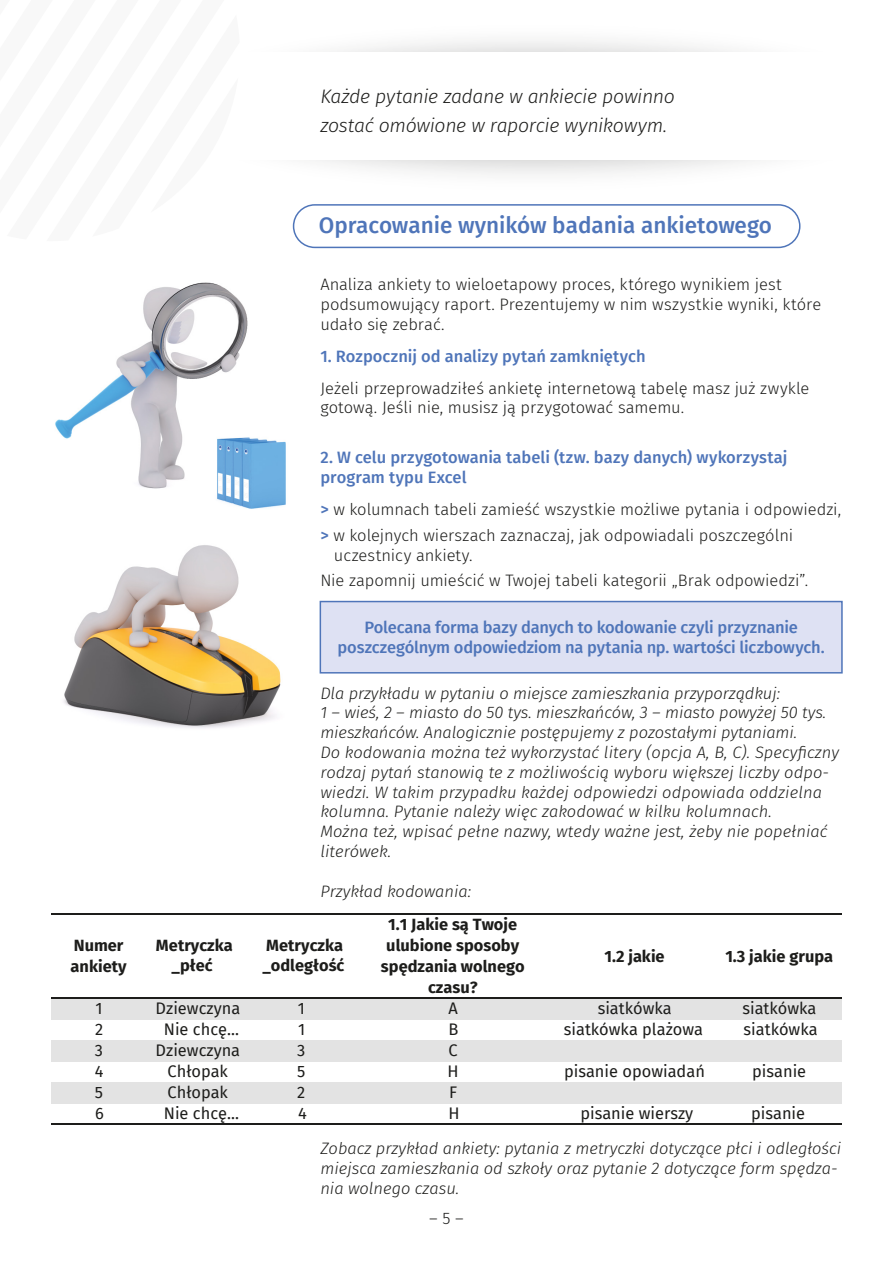
<style>
.page{position:relative;width:893px;height:1263px;background:#fff}
.page>*{position:absolute;margin:0;border:0;box-sizing:border-box;transform-origin:0 0}
.t1{font:500 22.5px "Fira Sans";color:#4f75b9}
.t2{font:italic 300 19.5px/28.5px "Fira Sans";letter-spacing:-.02em;color:#1d1d1b}
.t3{font:italic 300 16.5px/19.8px "Fira Sans";color:#1d1d1b}
.t4{font:300 16.5px/19.8px "Fira Sans";color:#1d1d1b}
.t5{font:500 16.5px/19.8px "Fira Sans";letter-spacing:-.005em;color:#4f75b9}
.t6{font:16.35px "Fira Sans";color:#1d1d1b}
.t7{font:700 16.35px/21px "Fira Sans";color:#1d1d1b}
.s1{font-weight:500;color:#4f75b9}
</style>
<div class="page">
<div style="left:293px;top:204px;width:507px;height:44px;border:2px solid #4f75b9;border-radius:21px"></div>
<div style="left:320px;top:601px;width:523px;height:72px;background:#dee1f3;border:2px solid #4f75b9"></div>
<img style="left:297px;top:41px;width:499px;height:172px">
<div style="left:0;top:52px;width:893px;height:107px;background:#fff"></div>
<div style="left:51px;top:998px;width:791px;height:21px;background:#e3e3e3"></div>
<div style="left:51px;top:1040px;width:791px;height:21px;background:#e3e3e3"></div>
<div style="left:51px;top:1082px;width:791px;height:21px;background:#e3e3e3"></div>
<hr style="left:51px;top:913px;width:791px;height:2px;background:#1d1d1b">
<hr style="left:51px;top:997px;width:791px;height:2px;background:#1d1d1b">
<hr style="left:51px;top:1123px;width:791px;height:2px;background:#1d1d1b">
<img style="left:63px;top:545px;width:218px;height:183px">
<img style="left:55px;top:282px;width:231px;height:227px">
<p class="t2" style="left:320px;top:82px;width:356px">Każde pytanie zadane w ankiecie powinno zostać omówione w raporcie wynikowym.</p>
<h1 class="t1" style="left:319px;top:207px;width:455px">Opracowanie wyników badania ankietowego</h1>
<p class="t4" style="left:320px;top:275px;width:502px">Analiza ankiety to wieloetapowy proces, którego wynikiem jest podsumowujący raport. Prezentujemy w nim wszystkie wyniki, które udało się zebrać.</p>
<h2 class="t5" style="left:320px;top:345px;width:327px">1. Rozpocznij od analizy pytań zamkniętych</h2>
<p class="t4" style="left:320px;top:378px;width:490px">Jeżeli przeprowadziłeś ankietę internetową tabelę masz już zwykle gotową. Jeśli nie, musisz ją przygotować samemu.</p>
<h2 class="t5" style="left:320px;top:447px;width:469px">2. W celu przygotowania tabeli (tzw. bazy danych) wykorzystaj program typu Excel</h2>
<p class="t4" style="left:320px;top:496px;width:522px;line-height:25.8px"><span class="s1">&gt;</span> w kolumnach tabeli zamieść wszystkie możliwe pytania i odpowiedzi, <span class="s1">&gt;</span> w kolejnych wierszach zaznaczaj, jak odpowiadali poszczególni</p>
<p class="t4" style="left:320px;top:542px;width:489px;line-height:25.8px;text-indent:13px">uczestnicy ankiety.<br>Nie zapomnij umieścić w Twojej tabeli kategorii „Brak odpowiedzi”.</p>
<p class="t5" style="left:338px;top:617px;width:488px;text-align:center">Polecana forma bazy danych to kodowanie czyli przyznanie poszczególnym odpowiedziom na pytania np. wartości liczbowych.</p>
<p class="t3" style="left:320px;top:683px;width:520px">Dla przykładu w pytaniu o miejsce zamieszkania przyporządkuj:<br>1 – wieś, 2 – miasto do 50 tys. mieszkańców, 3 – miasto powyżej 50 tys. mieszkańców. Analogicznie postępujemy z pozostałymi pytaniami.<br>Do kodowania można też wykorzystać litery (opcja A, B, C). Specyficzny rodzaj pytań stanowią te z możliwością wyboru większej liczby odpo&shy;wiedzi. W takim przypadku każdej odpowiedzi odpowiada oddzielna kolumna. Pytanie należy więc zakodować w kilku kolumnach.<br>Można też, wpisać pełne nazwy, wtedy ważne jest, żeby nie popełniać literówek.</p>
<p class="t3" style="left:320px;top:881px;width:152px">Przykład kodowania:</p>
<p class="t7" style="left:71px;top:934px;width:57px">Numer ankiety</p>
<p class="t7" style="left:156px;top:934px;width:78px;line-height:19.6px;text-align:center">Metryczka _płeć</p>
<p class="t7" style="left:262px;top:934px;width:84px;line-height:19.6px">Metryczka _odległość</p>
<p class="t7" style="left:381px;top:913px;width:145px;text-align:center">1.1 Jakie są Twoje ulubione sposoby spędzania wolnego czasu?</p>
<p class="t7" style="left:604px;top:944px;width:62px">1.2 jakie</p>
<p class="t7" style="left:725px;top:944px;width:109px">1.3 jakie grupa</p>
<p class="t6" style="left:96px;top:996px;width:9px">1</p>
<p class="t6" style="left:156px;top:996px;width:86px">Dziewczyna</p>
<p class="t6" style="left:298px;top:996px;width:9px">1</p>
<p class="t6" style="left:448px;top:996px;width:11px">A</p>
<p class="t6" style="left:598px;top:996px;width:76px">siatkówka</p>
<p class="t6" style="left:742px;top:996px;width:76px">siatkówka</p>
<p class="t6" style="left:95px;top:1017px;width:10px">2</p>
<p class="t6" style="left:164px;top:1017px;width:77px">Nie chcę...</p>
<p class="t6" style="left:298px;top:1017px;width:9px">1</p>
<p class="t6" style="left:449px;top:1017px;width:11px">B</p>
<p class="t6" style="left:564px;top:1017px;width:141px">siatkówka plażowa</p>
<p class="t6" style="left:744px;top:1017px;width:76px">siatkówka</p>
<p class="t6" style="left:95px;top:1038px;width:10px">3</p>
<p class="t6" style="left:156px;top:1038px;width:86px">Dziewczyna</p>
<p class="t6" style="left:297px;top:1038px;width:10px">3</p>
<p class="t6" style="left:449px;top:1038px;width:11px">C</p>
<p class="t6" style="left:95px;top:1059px;width:10px">4</p>
<p class="t6" style="left:168px;top:1059px;width:62px">Chłopak</p>
<p class="t6" style="left:297px;top:1059px;width:10px">5</p>
<p class="t6" style="left:447px;top:1059px;width:13px">H</p>
<p class="t6" style="left:564px;top:1059px;width:142px">pisanie opowiadań</p>
<p class="t6" style="left:752px;top:1059px;width:56px">pisanie</p>
<p class="t6" style="left:95px;top:1080px;width:10px">5</p>
<p class="t6" style="left:168px;top:1080px;width:62px">Chłopak</p>
<p class="t6" style="left:297px;top:1080px;width:10px">2</p>
<p class="t6" style="left:449px;top:1080px;width:10px">F</p>
<p class="t6" style="left:95px;top:1101px;width:10px">6</p>
<p class="t6" style="left:164px;top:1101px;width:77px">Nie chcę...</p>
<p class="t6" style="left:298px;top:1101px;width:10px">4</p>
<p class="t6" style="left:449px;top:1101px;width:13px">H</p>
<p class="t6" style="left:580px;top:1101px;width:114px">pisanie wierszy</p>
<p class="t6" style="left:751px;top:1101px;width:56px">pisanie</p>
<p class="t3" style="left:320px;top:1138px;width:522px">Zobacz przykład ankiety: pytania z metryczki dotyczące płci i odległości miejsca zamieszkania od szkoły oraz pytanie 2 dotyczące form spędza&shy;nia wolnego czasu.</p>
<p class="t4" style="left:429px;top:1208px;width:36px">– 5 –</p>
</div>
